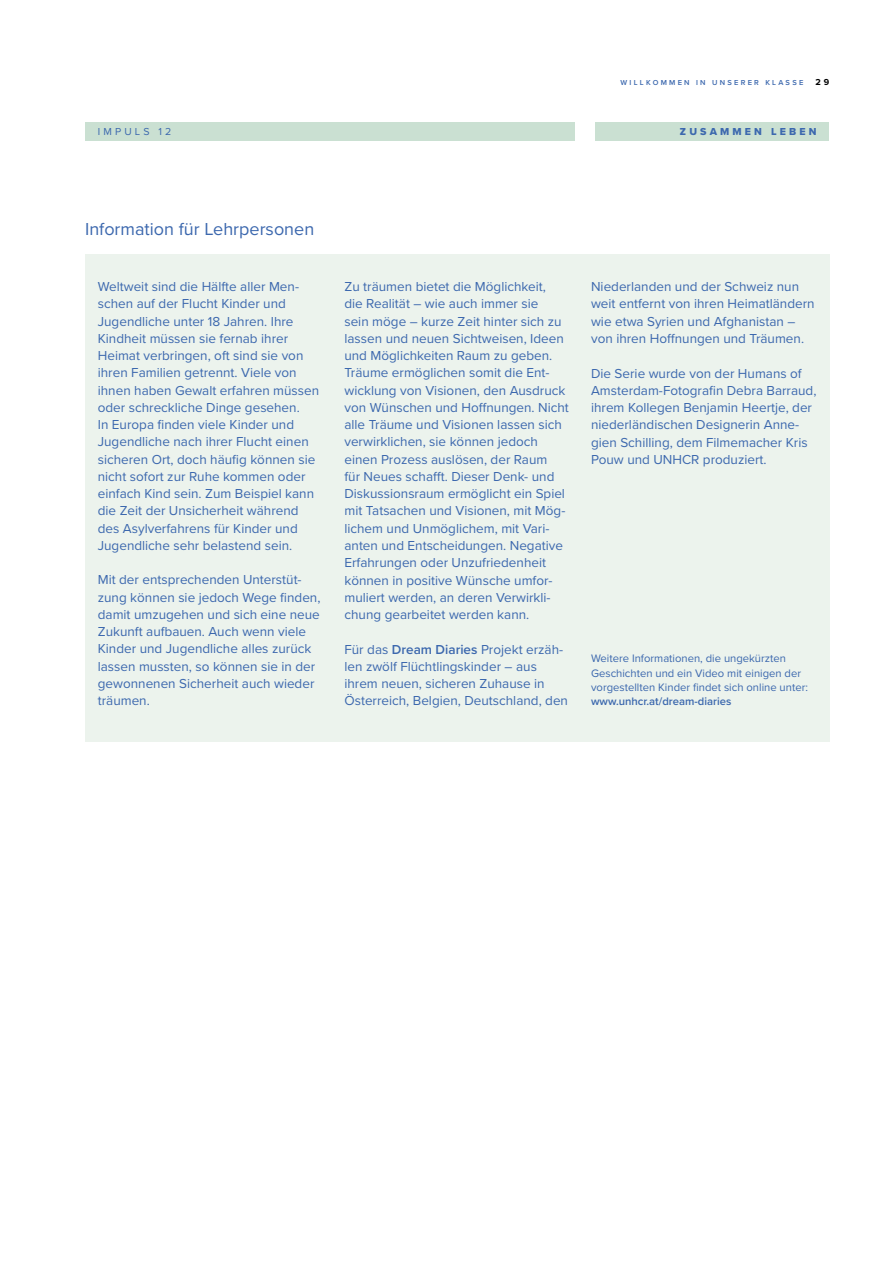
<style>
.page{position:relative;width:893px;height:1263px;background:#fff}
.page>*{position:absolute;margin:0;border:0;box-sizing:border-box;transform-origin:0 0}
.t1{font:18px "Proxima Nova";color:#3c68ae}
.t2{font:13.5px/17.2px "Proxima Nova";color:#3c68ae}
.t3{font:11.25px/14.2px "Proxima Nova";color:#3c68ae}
.t4{font:600 11.25px "Proxima Nova";color:#3c68ae}
.t5{font:10.5px "Proxima Nova Extrabld";letter-spacing:.3em;color:#3c68ae}
.t6{font:10.5px "Proxima Nova";letter-spacing:.3em;color:#3c68ae}
.t7{font:700 9px "Proxima Nova";color:#000}
.t8{font:600 7.5px "Proxima Nova";letter-spacing:.3em;color:#3c68ae}
.s1{font-weight:600}
</style>
<div class="page">
<div style="left:595px;top:123px;width:234px;height:18px;background:#cae0d2"></div>
<div style="left:85px;top:123px;width:489px;height:18px;background:#cae0d2"></div>
<div style="left:85px;top:254px;width:744px;height:487px;background:#ecf3ed"></div>
<p class="t8" style="left:621px;top:77px;width:184px">WILLKOMMEN IN UNSERER KLASSE</p>
<p class="t7" style="left:816px;top:75px;width:15px">2 9</p>
<p class="t6" style="left:98px;top:124px;width:75px">IMPULS 12</p>
<p class="t5" style="left:680px;top:124px;width:138px">ZUSAMMEN LEBEN</p>
<h1 class="t1" style="left:85px;top:216px;width:231px">Information für Lehrpersonen</h1>
<p class="t2" style="left:98px;top:277px;width:223px">Weltweit sind die Hälfte aller Men&shy;schen auf der Flucht Kinder und Jugendliche unter 18 Jahren. Ihre Kindheit müssen sie fernab ihrer Heimat verbringen, oft sind sie von ihren Familien getrennt. Viele von ihnen haben Gewalt erfahren müssen oder schreckliche Dinge gesehen.<br>In Europa finden viele Kinder und Jugendliche nach ihrer Flucht einen sicheren Ort, doch häufig können sie nicht sofort zur Ruhe kommen oder einfach Kind sein. Zum Beispiel kann die Zeit der Unsicherheit während des Asylverfahrens für Kinder und Jugendliche sehr belastend sein.</p>
<p class="t2" style="left:98px;top:571px;width:224px">Mit der entsprechenden Unterstüt&shy;zung können sie jedoch Wege finden, damit umzugehen und sich eine neue<br>Zukunft aufbauen. Auch wenn viele<br>Kinder und Jugendliche alles zurück lassen mussten, so können sie in der gewonnenen Sicherheit auch wieder träumen.</p>
<p class="t2" style="left:344px;top:277px;width:226px">Zu träumen bietet die Möglichkeit,<br>die Realität – wie auch immer sie<br>sein möge – kurze Zeit hinter sich zu lassen und neuen Sichtweisen, Ideen und Möglichkeiten Raum zu geben.<br>Träume ermöglichen somit die Ent&shy;wicklung von Visionen, den Ausdruck von Wünschen und Hoffnungen. Nicht alle Träume und Visionen lassen sich verwirklichen, sie können jedoch einen Prozess auslösen, der Raum<br>für Neues schafft. Dieser Denk- und Diskussionsraum ermöglicht ein Spiel mit Tatsachen und Visionen, mit Mög&shy;lichem und Unmöglichem, mit Vari&shy;anten und Entscheidungen. Negative Erfahrungen oder Unzufriedenheit können in positive Wünsche umfor&shy;muliert werden, an deren Verwirkli&shy;chung gearbeitet werden kann.</p>
<p class="t2" style="left:344px;top:640px;width:225px">Für das <span class="s1">Dream Diaries</span> Projekt erzäh&shy;len zwölf Flüchtlingskinder – aus ihrem neuen, sicheren Zuhause in Österreich, Belgien, Deutschland, den</p>
<p class="t2" style="left:591px;top:277px;width:225px">Niederlanden und der Schweiz nun weit entfernt von ihren Heimatländern wie etwa Syrien und Afghanistan – von ihren Hoffnungen und Träumen.</p>
<p class="t2" style="left:591px;top:364px;width:227px">Die Serie wurde von der Humans of Amsterdam-Fotografin Debra Barraud, ihrem Kollegen Benjamin Heertje, der niederländischen Designerin Anne&shy;gien Schilling, dem Filmemacher Kris Pouw und UNHCR produziert.</p>
<p class="t3" style="left:591px;top:651px;width:218px">Weitere Informationen, die ungekürzten<br>Geschichten und ein Video mit einigen der vorgestellten Kinder findet sich online unter:</p>
<p class="t4" style="left:591px;top:693px;width:142px">www.unhcr.at/dream-diaries</p>
</div>
